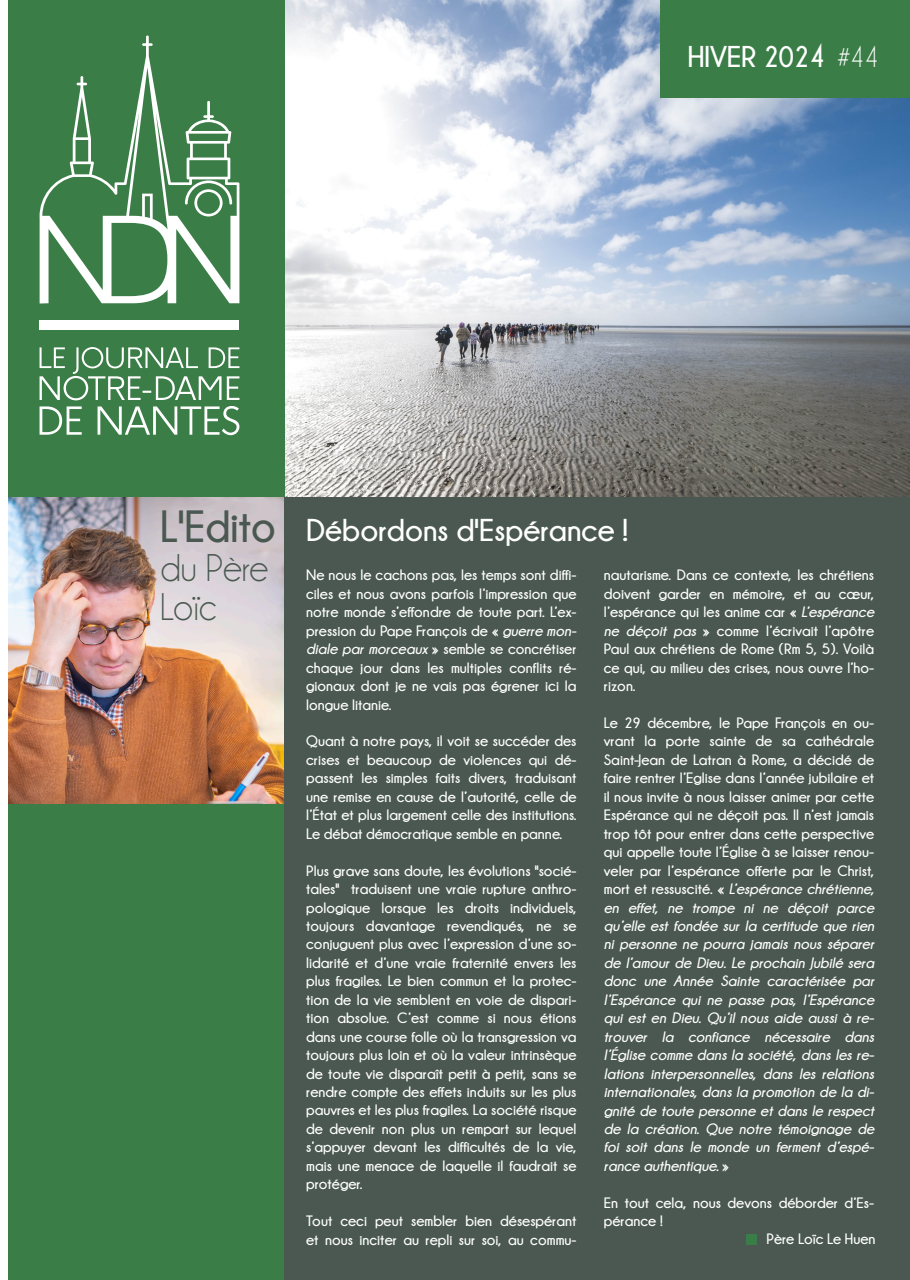
<style>
.page{position:relative;width:910px;height:1280px;background:#fff}
.page>*{position:absolute;margin:0;border:0;box-sizing:border-box;transform-origin:0 0}
.t1{font:39px/39px "Champagne&Limousines";color:#4a5851;scale:.95 1}
.t2{font:700 31.5px "Champagne&Limousines";color:#fff}
.t3{font:700 30px "Champagne&Limousines";letter-spacing:-.005em;color:#fff}
.t4{font:700 15px/18.5px "Champagne&Limousines";color:#fff;text-align:justify}
.t5{font:italic 700 15px/18.5px "Champagne&Limousines";color:#fff;text-align:justify}
.s1{font-weight:400}
.s2{font-size:45px;color:#4a5851}
.s3{font-style:italic}
.s4{font-style:normal}
</style>
<div class="page">
<img style="left:285px;top:0;width:625px;height:497px">
<div style="left:9px;top:0;width:276px;height:1280px;background:#3b7d47"></div>
<img style="left:9px;top:497px;width:276px;height:307px">
<div style="left:661px;top:0;width:249px;height:98px;background:#3b7d47"></div>
<div style="left:285px;top:497px;width:625px;height:783px;background:#4a5851"></div>
<svg style="left:40px;top:36px;width:199px;height:267px"></svg>
<div style="left:40px;top:320px;width:199px;height:10px;background:#fff"></div>
<svg style="left:40px;top:347px;width:199px;height:53px"></svg>
<svg style="left:40px;top:406px;width:199px;height:29px"></svg>
<div style="left:746px;top:1235px;width:10px;height:10px;background:#3b7d47"></div>
<h3 class="t3" style="left:688px;top:40px;width:192px">HIVER 2024 <span class="s1">#44</span></h3>
<h2 class="t2" style="left:160px;top:513px;width:469px"><span class="s2">L'Edito</span> Débordons d'Espérance !</h2>
<h1 class="t1" style="left:160px;top:549px;width:115px">du Père<br>Loïc</h1>
<p class="t4" style="left:306px;top:566px;width:272px">Ne nous le cachons pas, les temps sont diffi&shy;ciles et nous avons parfois l’impression que notre monde s’effondre de toute part. L’ex&shy;pression du Pape François de « <span class="s3">guerre mon&shy;diale par morceaux</span> » semble se concrétiser chaque jour dans les multiples conflits ré&shy;gionaux dont je ne vais pas égrener ici la longue litanie.</p>
<p class="t4" style="left:306px;top:732px;width:272px">Quant à notre pays, il voit se succéder des crises et beaucoup de violences qui dé&shy;passent les simples faits divers, traduisant une remise en cause de l’autorité, celle de l’État et plus largement celle des institutions.<br>Le débat démocratique semble en panne.</p>
<p class="t4" style="left:306px;top:861px;width:272px">Plus grave sans doute, les évolutions "socié&shy;tales" traduisent une vraie rupture anthro&shy;pologique lorsque les droits individuels, toujours davantage revendiqués, ne se conjuguent plus avec l’expression d’une so&shy;lidarité et d’une vraie fraternité envers les plus fragiles. Le bien commun et la protec&shy;tion de la vie semblent en voie de dispari&shy;tion absolue. C’est comme si nous étions dans une course folle où la transgression va toujours plus loin et où la valeur intrinsèque de toute vie disparaît petit à petit, sans se rendre compte des effets induits sur les plus pauvres et les plus fragiles. La société risque de devenir non plus un rempart sur lequel s’appuyer devant les difficultés de la vie, mais une menace de laquelle il faudrait se protéger.</p>
<p class="t4" style="left:306px;top:1211px;width:272px">Tout ceci peut sembler bien désespérant et nous inciter au repli sur soi, au commu-</p>
<p class="t4" style="left:604px;top:566px;width:272px">nautarisme. Dans ce contexte, les chrétiens doivent garder en mémoire, et au cæur, l’espérance qui les anime car « <span class="s3">L’espérance ne déçoit pas</span> » comme l’écrivait l’apôtre Paul aux chrétiens de Rome (Rm 5, 5). Voilà ce qui, au milieu des crises, nous ouvre l’ho&shy;rizon.</p>
<p class="t5" style="left:604px;top:713px;width:272px"><span class="s4">Le 29 décembre, le Pape François en ou&shy;vrant la porte sainte de sa cathédrale Saint-Jean de Latran à Rome, a décidé de faire rentrer l’Eglise dans l’année jubilaire et il nous invite à nous laisser animer par cette Espérance qui ne déçoit pas. Il n’est jamais trop tôt pour entrer dans cette perspective qui appelle toute l’Église à se laisser renou&shy;veler par l’espérance offerte par le Christ, mort et ressuscité. «</span> L’espérance chrétienne, en effet, ne trompe ni ne déçoit parce qu’elle est fondée sur la certitude que rien ni personne ne pourra jamais nous séparer de l’amour de Dieu. Le prochain Jubilé sera donc une Année Sainte caractérisée par l’Espérance qui ne passe pas, l’Espérance qui est en Dieu. Qu’il nous aide aussi à re&shy;trouver la confiance nécessaire dans l’Église comme dans la société, dans les re&shy;lations interpersonnelles, dans les relations internationales, dans la promotion de la di&shy;gnité de toute personne et dans le respect de la création. Que notre témoignage de foi soit dans le monde un ferment d’espé&shy;rance authentique. <span class="s4">»</span></p>
<p class="t4" style="left:604px;top:1193px;width:272px">En tout cela, nous devons déborder d’Es&shy;pérance !</p>
<p class="t4" style="left:766px;top:1229px;width:110px">Père Loïc Le Huen</p>
</div>
